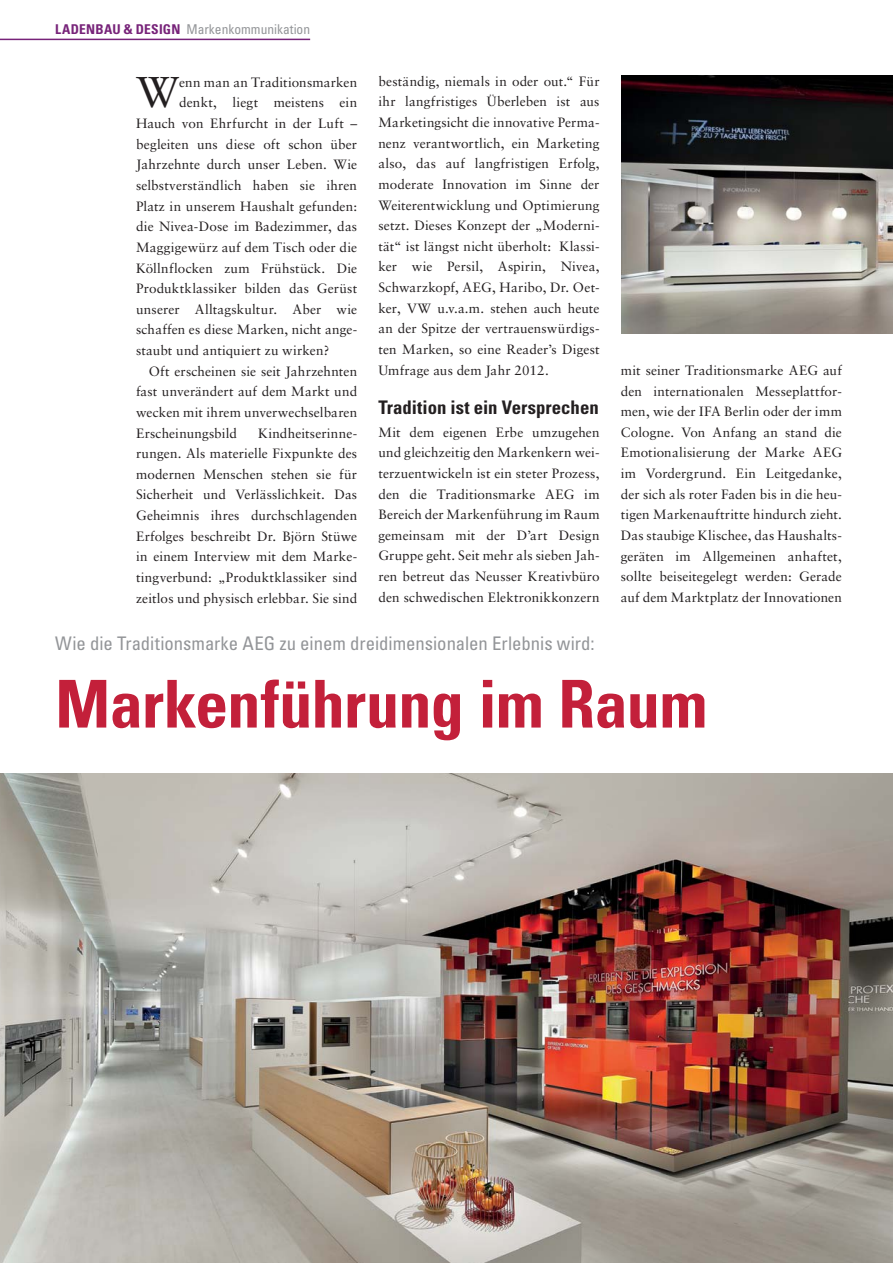
<style>
.page{position:relative;width:893px;height:1263px;background:#fff}
.page>*{position:absolute;margin:0;border:0;box-sizing:border-box;transform-origin:0 0}
.t1{font:700 condensed 66px "Univers";letter-spacing:-.01em;color:#c3203a}
.t2{font:43.05px "Sabon LT Std";color:#231f20}
.t3{font:condensed 18.75px "Univers";color:#939598}
.t4{font:700 condensed 18.75px "Univers";color:#231f20}
.t5{font:13.5px/20.7px "Sabon LT Std";letter-spacing:.01em;color:#231f20;text-align:justify}
.t6{font:condensed 13.5px "Univers";color:#939598}
.s1{font-weight:700;color:#772379}
</style>
<div class="page">
<hr style="left:0;top:39px;width:310px;height:1px;background:#772379">
<img style="left:0;top:774px;width:893px;height:489px">
<img style="left:621px;top:75px;width:272px;height:259px">
<p class="t6" style="left:55px;top:25px;width:256px"><span class="s1">LADENBAU &amp; DESIGN</span> Markenkommunikation</p>
<h2 class="t2" style="left:136px;top:72px;width:45px">W</h2>
<p class="t5" style="left:179px;top:73px;width:180px">enn man an Traditionsmarken</p>
<p class="t5" style="left:179px;top:93px;width:180px">denkt, liegt meistens ein</p>
<p class="t5" style="left:136px;top:114px;width:223px">Hauch von Ehrfurcht in der Luft –</p>
<p class="t5" style="left:136px;top:134px;width:223px">begleiten uns diese oft schon über</p>
<p class="t5" style="left:136px;top:155px;width:223px">Jahrzehnte durch unser Leben. Wie</p>
<p class="t5" style="left:136px;top:176px;width:223px">selbstverständlich haben sie ihren</p>
<p class="t5" style="left:136px;top:196px;width:223px">Platz in unserem Haushalt gefunden:</p>
<p class="t5" style="left:136px;top:217px;width:223px">die Nivea-Dose im Badezimmer, das</p>
<p class="t5" style="left:136px;top:238px;width:223px">Maggigewürz auf dem Tisch oder die</p>
<p class="t5" style="left:136px;top:258px;width:223px">Köllnflocken zum Frühstück. Die</p>
<p class="t5" style="left:136px;top:279px;width:223px">Produktklassiker bilden das Gerüst</p>
<p class="t5" style="left:136px;top:299px;width:223px">unserer Alltagskultur. Aber wie</p>
<p class="t5" style="left:136px;top:320px;width:223px">schaffen es diese Marken, nicht ange-</p>
<p class="t5" style="left:136px;top:341px;width:195px">staubt und antiquiert zu wirken?</p>
<p class="t5" style="left:149px;top:361px;width:210px">Oft erscheinen sie seit Jahrzehnten</p>
<p class="t5" style="left:136px;top:382px;width:223px">fast unverändert auf dem Markt und</p>
<p class="t5" style="left:136px;top:403px;width:223px">wecken mit ihrem unverwechselbaren</p>
<p class="t5" style="left:136px;top:423px;width:102px">Erscheinungsbild</p>
<p class="t5" style="left:136px;top:423px;width:223px;text-indent:122px">Kindheitserinne&shy;rungen. Als materielle Fixpunkte des modernen Menschen stehen sie für Sicherheit und Verlässlichkeit. Das Geheimnis ihres durchschlagenden Erfolges beschreibt Dr. Björn Stüwe in einem Interview mit dem Marke&shy;tingverbund: „Produktklassiker sind zeitlos und physisch erlebbar. Sie sind</p>
<p class="t5" style="left:378px;top:71px;width:223px">beständig, niemals in oder out.“ Für ihr langfristiges Überleben ist aus Marketingsicht die innovative Perma&shy;nenz verantwortlich, ein Marketing also, das auf langfristigen Erfolg, moderate Innovation im Sinne der Weiterentwicklung und Optimierung setzt. Dieses Konzept der „Moderni&shy;tät“ ist längst nicht überholt: Klassi&shy;ker wie Persil, Aspirin, Nivea, Schwarzkopf, AEG, Haribo, Dr. Oet&shy;ker, VW u.v.a.m. stehen auch heute an der Spitze der vertrauenswürdigs&shy;ten Marken, so eine Reader’s Digest Umfrage aus dem Jahr 2012.</p>
<h3 class="t4" style="left:378px;top:400px;width:222px">Tradition ist ein Versprechen</h3>
<p class="t5" style="left:378px;top:422px;width:223px">Mit dem eigenen Erbe umzugehen und gleichzeitig den Markenkern wei&shy;terzuentwickeln ist ein steter Prozess, den die Traditionsmarke AEG im Bereich der Markenführung im Raum gemeinsam mit der D’art Design Gruppe geht. Seit mehr als sieben Jah&shy;ren betreut das Neusser Kreativbüro den schwedischen Elektronikkonzern</p>
<h3 class="t3" style="left:55px;top:636px;width:541px">Wie die Traditionsmarke AEG zu einem dreidimensionalen Erlebnis wird:</h3>
<p class="t5" style="left:621px;top:361px;width:223px">mit seiner Traditionsmarke AEG auf den internationalen Messeplattfor&shy;men, wie der IFA Berlin oder der imm Cologne. Von Anfang an stand die Emotionalisierung der Marke AEG im Vordergrund. Ein Leitgedanke, der sich als roter Faden bis in die heu&shy;tigen Markenauftritte hindurch zieht.<br>Das staubige Klischee, das Haushalts&shy;geräten im Allgemeinen anhaftet, sollte beiseitegelegt werden: Gerade auf dem Marktplatz der Innovationen</p>
<h1 class="t1" style="left:55px;top:680px;width:654px">Markenführung im Raum</h1>
</div>
